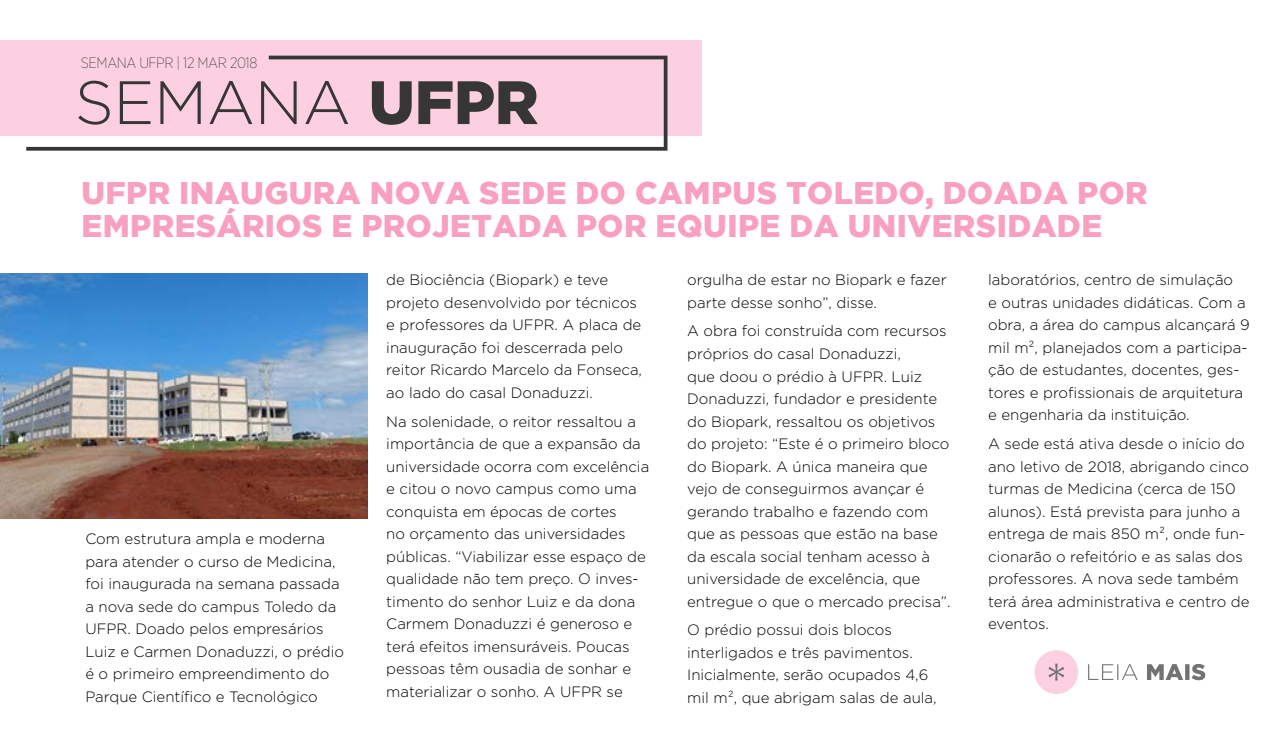
<style>
.page{position:relative;width:1275px;height:744px;background:#fff}
.page>*{position:absolute;margin:0;border:0;box-sizing:border-box;transform-origin:0 0}
.t1{font:300 61.12px "Gotham";letter-spacing:-.005em;color:#363636}
.t2{font:900 31.25px/32.5px "Gotham";letter-spacing:.015em;color:#f9a0c1}
.t3{font:300 15px/22.5px "Gotham";color:#000}
.t4{font:200 15px "Gotham Narrow";letter-spacing:-.025em;color:#363636}
.s1{font-weight:900}
</style>
<div class="page">
<div style="left:0;top:41px;width:701px;height:95px;background:#fcd0e0"></div>
<svg style="left:26px;top:56px;width:642px;height:95px"></svg>
<img style="left:0;top:273px;width:368px;height:246px">
<div style="left:1035px;top:650px;width:43px;height:44px;background:#fcd0e0;border-radius:50%"></div>
<svg style="left:1048px;top:663px;width:16px;height:17px"></svg>
<svg style="left:1088px;top:664px;width:117px;height:16px"></svg>
<p class="t4" style="left:81px;top:53px;width:178px">SEMANA UFPR | 12 MAR 2018</p>
<h1 class="t1" style="left:75px;top:64px;width:465px">SEMANA <span class="s1">UFPR</span></h1>
<h2 class="t2" style="left:81px;top:176px;width:1065px">UFPR INAUGURA NOVA SEDE DO CAMPUS TOLEDO, DOADA POR<br>EMPRESÁRIOS E PROJETADA POR EQUIPE DA UNIVERSIDADE</h2>
<p class="t3" style="left:85px;top:527px;width:260px">Com estrutura ampla e moderna para atender o curso de Medicina, foi inaugurada na semana passada a nova sede do campus Toledo da<br>UFPR. Doado pelos empresários<br>Luiz e Carmen Donaduzzi, o prédio é o primeiro empreendimento do<br>Parque Científico e Tecnológico</p>
<p class="t3" style="left:386px;top:268px;width:257px">de Biociência (Biopark) e teve projeto desenvolvido por técnicos e professores da UFPR. A placa de inauguração foi descerrada pelo reitor Ricardo Marcelo da Fonseca, ao lado do casal Donaduzzi.</p>
<p class="t3" style="left:386px;top:409px;width:265px">Na solenidade, o reitor ressaltou a importância de que a expansão da universidade ocorra com excelência e citou o novo campus como uma conquista em épocas de cortes<br>no orçamento das universidades públicas. “Viabilizar esse espaço de qualidade não tem preço. O inves&shy;timento do senhor Luiz e da dona<br>Carmem Donaduzzi é generoso e terá efeitos imensuráveis. Poucas pessoas têm ousadia de sonhar e materializar o sonho. A UFPR se</p>
<p class="t3" style="left:687px;top:268px;width:261px">orgulha de estar no Biopark e fazer parte desse sonho”, disse.</p>
<p class="t3" style="left:687px;top:319px;width:265px">A obra foi construída com recursos próprios do casal Donaduzzi,<br>que doou o prédio à UFPR. Luiz<br>Donaduzzi, fundador e presidente do Biopark, ressaltou os objetivos do projeto: “Este é o primeiro bloco do Biopark. A única maneira que vejo de conseguirmos avançar é gerando trabalho e fazendo com que as pessoas que estão na base da escala social tenham acesso à universidade de excelência, que entregue o que o mercado precisa”.</p>
<p class="t3" style="left:687px;top:618px;width:251px">O prédio possui dois blocos interligados e três pavimentos.<br>Inicialmente, serão ocupados 4,6 mil m², que abrigam salas de aula,</p>
<p class="t3" style="left:988px;top:268px;width:263px">laboratórios, centro de simulação<br>e outras unidades didáticas. Com a obra, a área do campus alcançará 9 mil m², planejados com a participa&shy;ção de estudantes, docentes, ges&shy;tores e profissionais de arquitetura e engenharia da instituição.</p>
<p class="t3" style="left:988px;top:432px;width:263px">A sede está ativa desde o início do ano letivo de 2018, abrigando cinco turmas de Medicina (cerca de 150 alunos). Está prevista para junho a entrega de mais 850 m², onde fun&shy;cionarão o refeitório e as salas dos professores. A nova sede também terá área administrativa e centro de eventos.</p>
</div>
